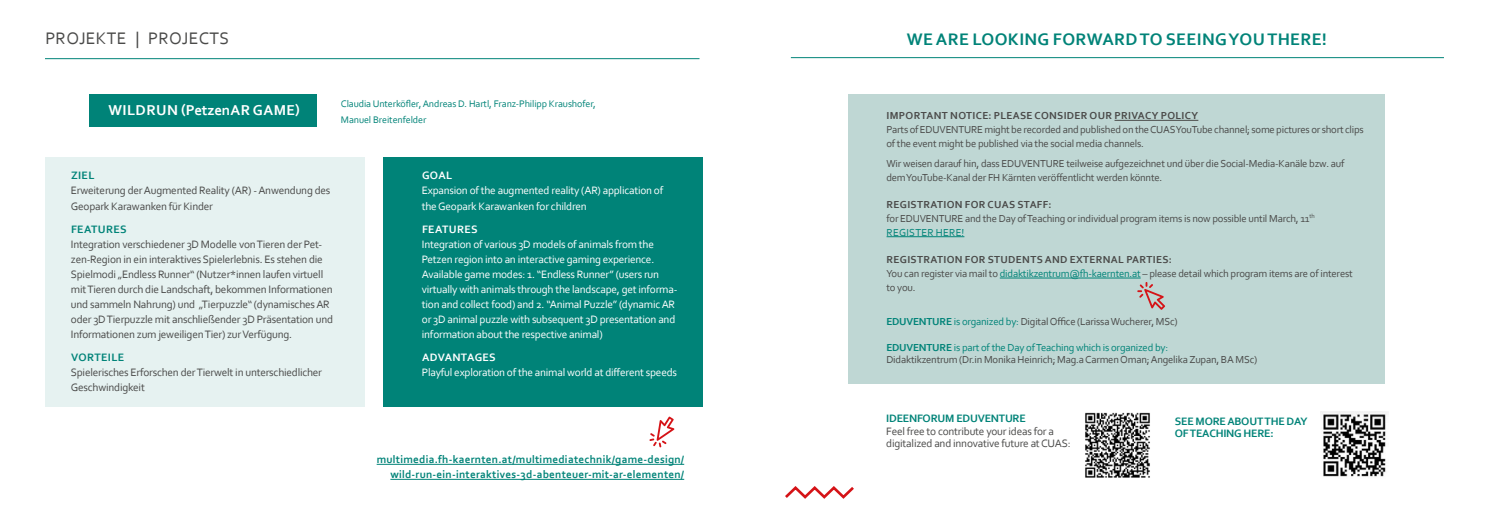
<style>
.page{position:relative;width:1489px;height:525px;background:#fff}
.page>*{position:absolute;margin:0;border:0;box-sizing:border-box;transform-origin:0 0}
.t1{font:700 17.5px "Corbel";letter-spacing:.02em;color:#008378}
.t2{font:17.5px "Corbel";letter-spacing:.02em;color:#4a4a49}
.t3{font:700 15px "Corbel";letter-spacing:.03em;color:#fff}
.t4{font:11.25px/15px "Corbel";letter-spacing:-.02em;color:#4a4a49}
.t5{font:11.25px/15px "Corbel";letter-spacing:-.02em;color:#fff}
.t6{font:700 11.25px/15px "Corbel";letter-spacing:.02em;color:#008378;text-align:right}
.t7{font:700 11.25px/12.5px "Corbel";letter-spacing:-.02em;color:#008378}
.t8{font:700 11.25px "Corbel";letter-spacing:.03em;color:#fff}
.t9{font:10.62px/13.8px "Corbel";letter-spacing:-.02em;color:#4a4a49}
.t10{font:700 10.62px "Corbel";letter-spacing:.03em;color:#4a4a49}
.t11{font:10px/16.2px "Corbel";letter-spacing:-.01em;color:#008378}
.s1{font-weight:700}
.s2{color:#008378}
.s3{font-weight:700;color:#008378}
</style>
<div class="page">
<hr style="left:790px;top:57px;width:653px;height:1px;background:#008378">
<div style="left:848px;top:94px;width:536px;height:289px;background:#bfd7d4"></div>
<hr style="left:1114px;top:120px;width:84px;height:1px;background:#4a4a49">
<hr style="left:886px;top:236px;width:78px;height:1px;background:#008378">
<hr style="left:999px;top:277px;width:141px;height:1px;background:#008378">
<svg style="left:1137px;top:282px;width:27px;height:28px"></svg>
<img style="left:1085px;top:412px;width:65px;height:66px">
<img style="left:1320px;top:411px;width:67px;height:66px">
<div style="left:45px;top:157px;width:319px;height:249px;background:#e6f2f1"></div>
<div style="left:383px;top:157px;width:319px;height:249px;background:#008378"></div>
<hr style="left:376px;top:463px;width:308px;height:1px;background:#008378">
<hr style="left:390px;top:478px;width:294px;height:1px;background:#008378">
<hr style="left:45px;top:58px;width:654px;height:1px;background:#008378">
<div style="left:89px;top:95px;width:227px;height:32px;background:#008378"></div>
<svg style="left:649px;top:416px;width:25px;height:31px"></svg>
<svg style="left:785px;top:486px;width:69px;height:13px"></svg>
<h1 class="t2" style="left:45px;top:27px;width:185px">PROJEKTE | PROJECTS</h1>
<h1 class="t1" style="left:906px;top:28px;width:421px">WE ARE LOOKING FORWARD TO SEEING YOU THERE!</h1>
<h2 class="t3" style="left:108px;top:101px;width:193px">WILDRUN (PetzenAR GAME)</h2>
<p class="t11" style="left:341px;top:95px;width:256px">Claudia Unterköfler, Andreas D. Hartl, Franz-Philipp Kraushofer,<br>Manuel Breitenfelder</p>
<p class="t6" style="left:71px;top:168px;width:25px">ZIEL</p>
<p class="t4" style="left:71px;top:183px;width:261px">Erweiterung der Augmented Reality (AR) - Anwendung des<br>Geopark Karawanken für Kinder</p>
<p class="t6" style="left:71px;top:221px;width:57px">FEATURES</p>
<p class="t4" style="left:71px;top:236px;width:264px">Integration verschiedener 3D Modelle von Tieren der Pet&shy;zen-Region in ein interaktives Spielerlebnis. Es stehen die Spielmodi „Endless Runner“ (Nutzer*innen laufen virtuell mit Tieren durch die Landschaft, bekommen Informationen und sammeln Nahrung) und „Tierpuzzle“ (dynamisches AR oder 3D Tierpuzzle mit anschließender 3D Präsentation und Informationen zum jeweiligen Tier) zur Verfügung.</p>
<p class="t6" style="left:71px;top:349px;width:55px">VORTEILE</p>
<p class="t4" style="left:71px;top:364px;width:253px">Spielerisches Erforschen der Tierwelt in unterschiedlicher<br>Geschwindigkeit</p>
<p class="t8" style="left:422px;top:169px;width:32px">GOAL</p>
<p class="t5" style="left:422px;top:183px;width:243px">Expansion of the augmented reality (AR) application of the Geopark Karawanken for children</p>
<p class="t8" style="left:422px;top:222px;width:57px">FEATURES</p>
<p class="t5" style="left:422px;top:236px;width:257px">Integration of various 3D models of animals from the Petzen region into an interactive gaming experience.<br>Available game modes: 1. “Endless Runner” (users run virtually with animals through the landscape, get informa&shy;tion and collect food) and 2. “Animal Puzzle” (dynamic AR or 3D animal puzzle with subsequent 3D presentation and information about the respective animal)</p>
<p class="t8" style="left:422px;top:350px;width:75px">ADVANTAGES</p>
<p class="t5" style="left:422px;top:364px;width:257px">Playful exploration of the animal world at different speeds</p>
<p class="t10" style="left:886px;top:109px;width:313px">IMPORTANT NOTICE: PLEASE CONSIDER OUR PRIVACY POLICY</p>
<p class="t9" style="left:886px;top:122px;width:479px">Parts of EDUVENTURE might be recorded and published on the CUAS YouTube channel; some pictures or short clips of the event might be published via the social media channels.</p>
<p class="t9" style="left:886px;top:156px;width:459px">Wir weisen darauf hin, dass EDUVENTURE teilweise aufgezeichnet und über die Social-Media-Kanäle bzw. auf dem YouTube-Kanal der FH Kärnten veröffentlicht werden könnte.</p>
<p class="t9" style="left:886px;top:197px;width:430px"><span class="s1">REGISTRATION FOR CUAS STAFF:<br></span>for EDUVENTURE and the Day of Teaching or individual program items is now possible until March, 11<sup>th<br></sup><span class="s2">REGISTER HERE!</span></p>
<p class="t9" style="left:886px;top:252px;width:468px"><span class="s1">REGISTRATION FOR STUDENTS AND EXTERNAL PARTIES:<br></span>You can register via mail to <span class="s2">didaktikzentrum@fh-kaernten.at</span> – please detail which program items are of interest to you.</p>
<p class="t9" style="left:886px;top:314px;width:293px"><span class="s3">EDUVENTURE</span> <span class="s2">is organized by:</span> Digital Office (Larissa Wucherer, MSc)</p>
<p class="t9" style="left:886px;top:340px;width:372px;line-height:12.8px"><span class="s3">EDUVENTURE</span> <span class="s2">is part of the Day of Teaching which is organized by:<br></span>Didaktikzentrum (Dr.in Monika Heinrich; Mag.a Carmen Oman; Angelika Zupan, BA MSc)</p>
<p class="t7" style="left:886px;top:412px;width:141px">IDEENFORUM EDUVENTURE</p>
<p class="t4" style="left:886px;top:424px;width:186px;line-height:12.5px">Feel free to contribute your ideas for a digitalized and innovative future at CUAS:</p>
<p class="t7" style="left:1174px;top:414px;width:134px">SEE MORE ABOUT THE DAY<br>OF TEACHING HERE:</p>
<p class="t6" style="left:376px;top:451px;width:309px">multimedia.fh-kaernten.at/multimediatechnik/game-design/ wild-run-ein-interaktives-3d-abenteuer-mit-ar-elementen/</p>
</div>
